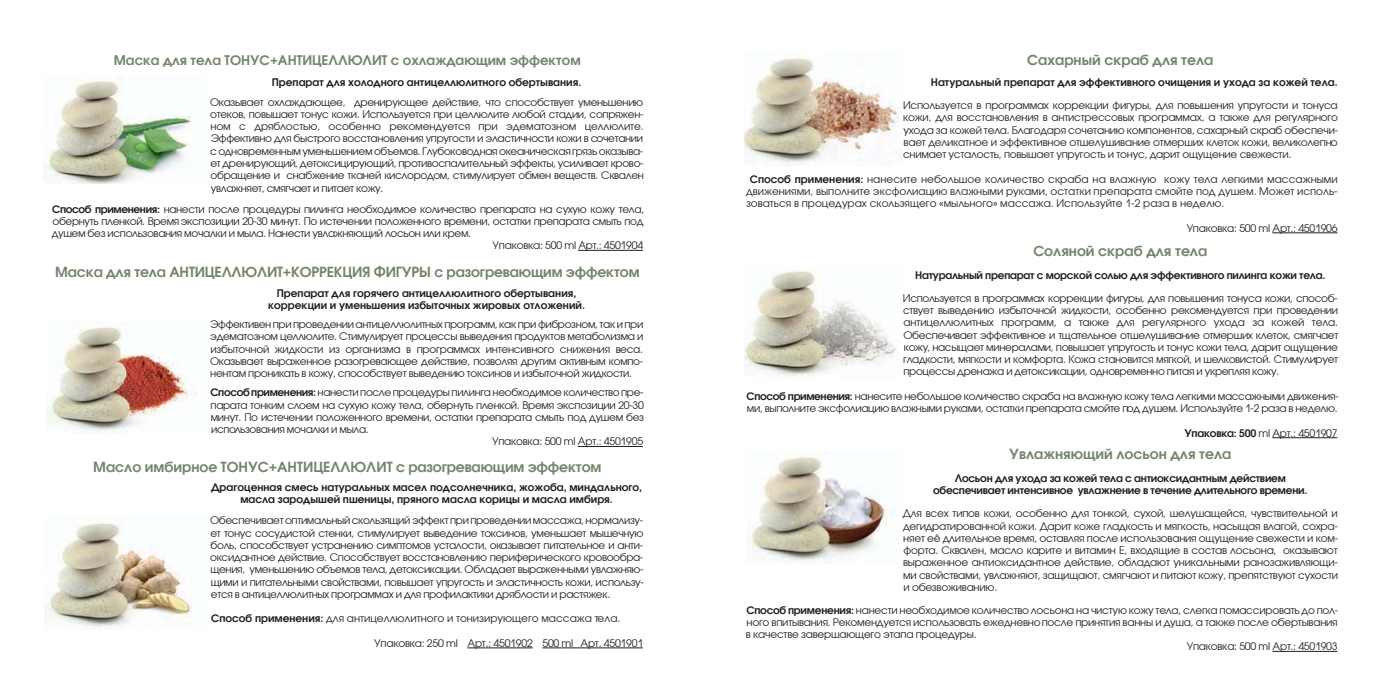
<style>
.page{position:relative;width:1389px;height:695px;background:#fff}
.page>*{position:absolute;margin:0;border:0;box-sizing:border-box;transform-origin:0 0}
.t1{font:600 14px "Avant Garde Gothic C";color:#73856b}
.t2{font:600 13.3px "Avant Garde Gothic C";color:#73856b}
.t3{font:10.5px/12.2px "Avant Garde Gothic C";letter-spacing:-.035em;color:#231f20;text-align:justify}
.t4{font:600 10.5px/12.2px "Avant Garde Gothic C";color:#231f20;text-align:center}
.t5{font:600 10.5px/12.2px "Avant Garde Gothic C";letter-spacing:-.025em;color:#231f20;text-align:center}
.t6{font:10.5px "Avant Garde Gothic C";color:#231f20}
.s1{font-weight:600}
</style>
<div class="page">
<svg style="left:578px;top:250px;width:18px;height:1px"></svg>
<hr style="left:596px;top:250px;width:47px;height:1px;background:#231f20">
<svg style="left:578px;top:446px;width:18px;height:1px"></svg>
<hr style="left:596px;top:446px;width:47px;height:1px;background:#231f20">
<svg style="left:467px;top:647px;width:19px;height:1px"></svg>
<hr style="left:486px;top:647px;width:47px;height:1px;background:#231f20">
<svg style="left:542px;top:647px;width:57px;height:1px"></svg>
<hr style="left:599px;top:647px;width:44px;height:1px;background:#231f20">
<svg style="left:1272px;top:232px;width:19px;height:1px"></svg>
<hr style="left:1291px;top:232px;width:46px;height:1px;background:#231f20">
<svg style="left:1272px;top:437px;width:19px;height:1px"></svg>
<hr style="left:1291px;top:437px;width:46px;height:1px;background:#231f20">
<svg style="left:1272px;top:651px;width:19px;height:1px"></svg>
<hr style="left:1291px;top:651px;width:46px;height:1px;background:#231f20">
<img style="left:43px;top:80px;width:148px;height:103px">
<img style="left:47px;top:321px;width:149px;height:110px">
<img style="left:44px;top:522px;width:148px;height:105px">
<img style="left:744px;top:57px;width:157px;height:108px">
<img style="left:744px;top:270px;width:153px;height:108px">
<img style="left:746px;top:451px;width:148px;height:112px">
<p class="t2" style="left:114px;top:55px;width:469px">Маска для тела ТОНУС+АНТИЦЕЛЛЮЛИТ с охлаждающим эффектом</p>
<p class="t4" style="left:272px;top:77px;width:311px">Препарат для холодного антицеллюлитного обертывания.</p>
<p class="t3" style="left:210px;top:96px;width:435px">Оказывает охлаждающее, дренирующее действие, что способствует уменьшению отеков, повышает тонус кожи. Используется при целлюлите любой стадии, сопряжен&shy;ном с дряблостью, особенно рекомендуется при эдематозном целлюлите.<br>Эффективно для быстрого восстановления упругости и эластичности кожи в сочетании с одновременным уменьшением объемов. Глубоководная океаническая грязь оказыва&shy;ет дренирующий, детоксицирующий, противоспалительный эффекты, усиливает крово&shy;обращение и снабжение тканей кислородом, стимулирует обмен веществ. Сквален увлажняет, смягчает и питает кожу.</p>
<p class="t3" style="left:52px;top:202px;width:594px"><span class="s1">Способ применения:</span> нанести после процедуры пилинга необходимое количество препарата на сухую кожу тела,</p>
<p class="t3" style="left:52px;top:215px;width:592px">обернуть пленкой. Время экспозиции 20-30 минут. По истечении положенного времени, остатки препарата смыть под</p>
<p class="t3" style="left:52px;top:227px;width:421px">душем без использования мочалки и мыла. Нанести увлажняющий лосьон или крем.</p>
<p class="t3" style="left:493px;top:239px;width:152px">Упаковка: 500 ml Арт.: 4501904</p>
<h1 class="t1" style="left:55px;top:266px;width:586px">Маска для тела АНТИЦЕЛЛЮЛИТ+КОРРЕКЦИЯ ФИГУРЫ с разогревающим эффектом</h1>
<p class="t4" style="left:268px;top:287px;width:318px">Препарат для горячего антицеллюлитного обертывания, коррекции и уменьшения избыточных жировых отложений.</p>
<p class="t3" style="left:210px;top:318px;width:435px">Эффективен при проведении антицеллюлитных программ, как при фиброзном, так и при эдематозном целлюлите. Стимулирует процессы выведения продуктов метаболизма и избыточной жидкости из организма в программах интенсивного снижения веса.<br>Оказывает выраженное разогревающее действие, позволяя другим активным компо&shy;нентам проникать в кожу, способствует выведению токсинов и избыточной жидкости.</p>
<p class="t3" style="left:210px;top:386px;width:435px"><span class="s1">Способ применения:</span> нанести после процедуры пилинга необходимое количество пре-</p>
<p class="t3" style="left:211px;top:398px;width:435px">парата тонким слоем на сухую кожу тела, обернуть пленкой. Время экспозиции 20-30</p>
<p class="t3" style="left:211px;top:411px;width:435px">минут. По истечении положенного времени, остатки препарата смыть под душем без</p>
<p class="t3" style="left:211px;top:423px;width:159px">использования мочалки и мыла.</p>
<p class="t3" style="left:492px;top:435px;width:153px">Упаковка: 500 ml Арт.: 4501905</p>
<h1 class="t1" style="left:93px;top:460px;width:510px">Масло имбирное ТОНУС+АНТИЦЕЛЛЮЛИТ с разогревающим эффектом</h1>
<p class="t4" style="left:211px;top:481px;width:433px">Драгоценная смесь натуральных масел подсолнечника, жожоба, миндального, масла зародышей пшеницы, пряного масла корицы и масла имбиря.</p>
<p class="t3" style="left:210px;top:514px;width:435px">Обеспечивает оптимальный скользящий эффект при проведении массажа, нормализу&shy;ет тонус сосудистой стенки, стимулирует выведение токсинов, уменьшает мышечную боль, способствует устранению симптомов усталости, оказывает питательное и анти&shy;оксидантное действие. Способствует восстановлению периферического кровообра&shy;щения, уменьшению объемов тела, детоксикации. Обладает выраженными увлажняю&shy;щими и питательными свойствами, повышает упругость и эластичность кожи, использу&shy;ется в антицеллюлитных программах и для профилактики дряблости и растяжек.</p>
<p class="t6" style="left:211px;top:612px;width:411px"><span class="s1">Способ применения:</span> для антицеллюлитного и тонизирующего массажа тела.</p>
<p class="t3" style="left:374px;top:636px;width:270px">Упаковка: 250 ml Арт.: 4501902 500 ml Арт. 4501901</p>
<h1 class="t1" style="left:1027px;top:54px;width:188px">Сахарный скраб для тела</h1>
<p class="t4" style="left:931px;top:77px;width:408px">Натуральный препарат для эффективного очищения и ухода за кожей тела.</p>
<p class="t3" style="left:903px;top:99px;width:437px">Используется в программах коррекции фигуры, для повышения упругости и тонуса кожи, для восстановления в антистрессовых программах, а также для регулярного ухода за кожей тела. Благодаря сочетанию компонентов, сахарный скраб обеспечи&shy;вает деликатное и эффективное отшелушивание отмерших клеток кожи, великолепно снимает усталость, повышает упругость и тонус, дарит ощущение свежести.</p>
<p class="t3" style="left:746px;top:173px;width:593px;text-indent:4px"><span class="s1">Способ применения:</span> нанесите небольшое количество скраба на влажную кожу тела легкими массажными движениями, выполните эксфолиацию влажными руками, остатки препарата смойте под душем. Может исполь&shy;зоваться в процедурах скользящего «мыльного» массажа. Используйте 1-2 раза в неделю.</p>
<p class="t3" style="left:1187px;top:222px;width:152px">Упаковка: 500 ml Арт.: 4501906</p>
<h1 class="t1" style="left:1033px;top:245px;width:175px">Соляной скраб для тела</h1>
<p class="t5" style="left:915px;top:270px;width:412px">Натуральный препарат с морской солью для эффективного пилинга кожи тела.</p>
<p class="t3" style="left:903px;top:292px;width:437px">Используется в программах коррекции фигуры, для повышения тонуса кожи, способ&shy;ствует выведению избыточной жидкости, особенно рекомендуется при проведении антицеллюлитных программ, а также для регулярного ухода за кожей тела.<br>Обеспечивает эффективное и тщательное отшелушивание отмерших клеток, смягчает кожу, насыщает минералами, повышает упругость и тонус кожи тела, дарит ощущение гладкости, мягкости и комфорта. Кожа становится мягкой, и шелковистой. Стимулирует процессы дренажа и детоксикации, одновременно питая и укрепляя кожу.</p>
<p class="t3" style="left:747px;top:390px;width:594px"><span class="s1">Способ применения:</span> нанесите небольшое количество скраба на влажную кожу тела легкими массажными движения&shy;ми, выполните эксфолиацию влажными руками, остатки препарата смойте под душем. Используйте 1-2 раза в неделю.</p>
<p class="t3" style="left:1184px;top:426px;width:155px"><span class="s1">Упаковка: 500</span> ml Арт.: 4501907</p>
<h1 class="t1" style="left:1009px;top:448px;width:224px">Увлажняющий лосьон для тела</h1>
<p class="t5" style="left:933px;top:473px;width:376px">Лосьон для ухода за кожей тела с антиоксидантным действием обеспечивает интенсивное увлажнение в течение длительного времени.</p>
<p class="t3" style="left:903px;top:507px;width:437px">Для всех типов кожи, особенно для тонкой, сухой, шелушащейся, чувствительной и дегидратированной кожи. Дарит коже гладкость и мягкость, насыщая влагой, сохра&shy;няет её длительное время, оставляя после использования ощущение свежести и ком&shy;форта. Сквален, масло карите и витамин Е, входящие в состав лосьона, оказывают выраженное антиоксидантное действие, обладают уникальными ранозаживляющи&shy;ми свойствами, увлажняют, защищают, смягчают и питают кожу, препятствуют сухости и обезвоживанию.</p>
<p class="t3" style="left:746px;top:603px;width:593px"><span class="s1">Способ применения:</span> нанести необходимое количество лосьона на чистую кожу тела, слегка помассировать до пол-</p>
<p class="t3" style="left:747px;top:615px;width:593px">ного впитывания. Рекомендуется использовать ежедневно после принятия ванны и душа, а также после обертывания</p>
<p class="t3" style="left:746px;top:628px;width:232px">в качестве завершающего этапа процедуры.</p>
<p class="t3" style="left:1187px;top:640px;width:152px">Упаковка: 500 ml Арт.: 4501903</p>
</div>
